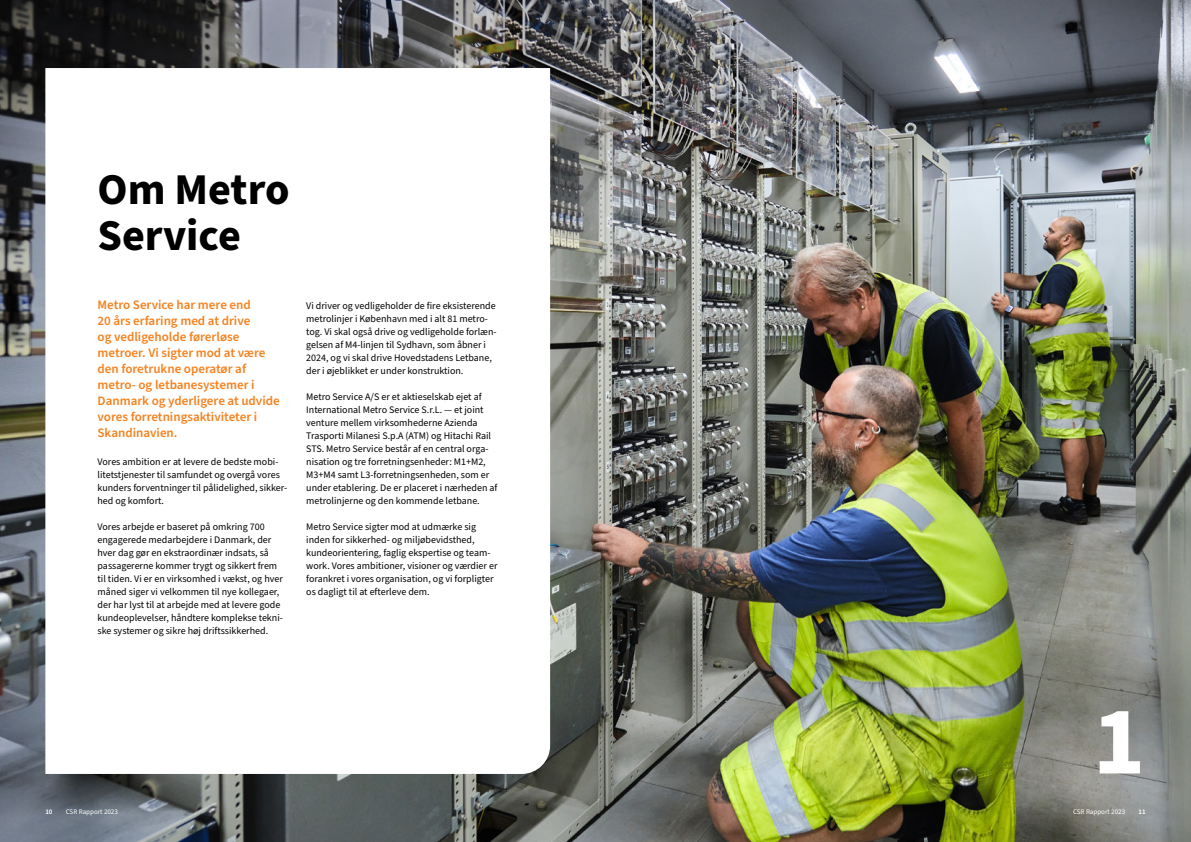
<style>
.page{position:relative;width:1191px;height:842px;background:#fff}
.page>*{position:absolute;margin:0;border:0;box-sizing:border-box;transform-origin:0 0}
.t1{font:700 98px "Source Sans Pro";color:#fff}
.t2{font:700 44px/46px "Source Sans Pro";color:#000}
.t3{font:600 13px/16px "Source Sans Pro";color:#f58220}
.t4{font:10px/13px "Source Sans Pro";color:#000}
.t5{font:7px "Source Sans Pro";color:#fff}
.t6{font:600 7px "Source Sans Pro";color:#fff}
</style>
<div class="page">
<img style="left:0;top:0;width:1191px;height:842px">
<svg style="left:45px;top:68px;width:505px;height:706px"></svg>
<h2 class="t2" style="left:98px;top:167px;width:194px">Om Metro<br>Service</h2>
<p class="t3" style="left:98px;top:297px;width:184px">Metro Service har mere end<br>20 års erfaring med at drive<br>og vedligeholde førerløse metroer. Vi sigter mod at være den foretrukne operatør af metro- og letbanesystemer i<br>Danmark og yderligere at udvide vores forretningsaktiviteter i<br>Skandinavien.</p>
<p class="t4" style="left:98px;top:456px;width:191px">Vores ambition er at levere de bedste mobi&shy;litetstjenester til samfundet og overgå vores kunders forventninger til pålidelighed, sikker&shy;hed og komfort.</p>
<p class="t4" style="left:98px;top:521px;width:187px">Vores arbejde er baseret på omkring 700 engagerede medarbejdere i Danmark, der hver dag gør en ekstraordinær indsats, så passagererne kommer trygt og sikkert frem til tiden. Vi er en virksomhed i vækst, og hver måned siger vi velkommen til nye kollegaer, der har lyst til at arbejde med at levere gode kundeoplevelser, håndtere komplekse tekni&shy;ske systemer og sikre høj driftssikkerhed.</p>
<p class="t4" style="left:306px;top:300px;width:192px">Vi driver og vedligeholder de fire eksisterende metrolinjer i København med i alt 81 metro&shy;tog. Vi skal også drive og vedligeholde forlæn&shy;gelsen af M4-linjen til Sydhavn, som åbner i 2024, og vi skal drive Hovedstadens Letbane, der i øjeblikket er under konstruktion.</p>
<p class="t4" style="left:306px;top:391px;width:193px">Metro Service A/S er et aktieselskab ejet af International Metro Service S.r.L. — et joint venture mellem virksomhederne Azienda Trasporti Milanesi S.p.A (ATM) og Hitachi Rail STS. Metro Service består af en central orga&shy;nisation og tre forretningsenheder: M1+M2, M3+M4 samt L3-forretningsenheden, som er under etablering. De er placeret i nærheden af metrolinjerne og den kommende letbane.</p>
<p class="t4" style="left:306px;top:521px;width:193px">Metro Service sigter mod at udmærke sig inden for sikkerhed- og miljøbevidsthed, kundeorientering, faglig ekspertise og team&shy;work. Vores ambitioner, visioner og værdier er forankret i vores organisation, og vi forpligter os dagligt til at efterleve dem.</p>
<h1 class="t1" style="left:1093px;top:674px;width:54px">1</h1>
<p class="t6" style="left:45px;top:807px;width:9px">10</p>
<p class="t5" style="left:66px;top:807px;width:54px">CSR Rapport 2023</p>
<p class="t5" style="left:1073px;top:807px;width:54px">CSR Rapport 2023</p>
<p class="t6" style="left:1138px;top:807px;width:9px">11</p>
</div>
